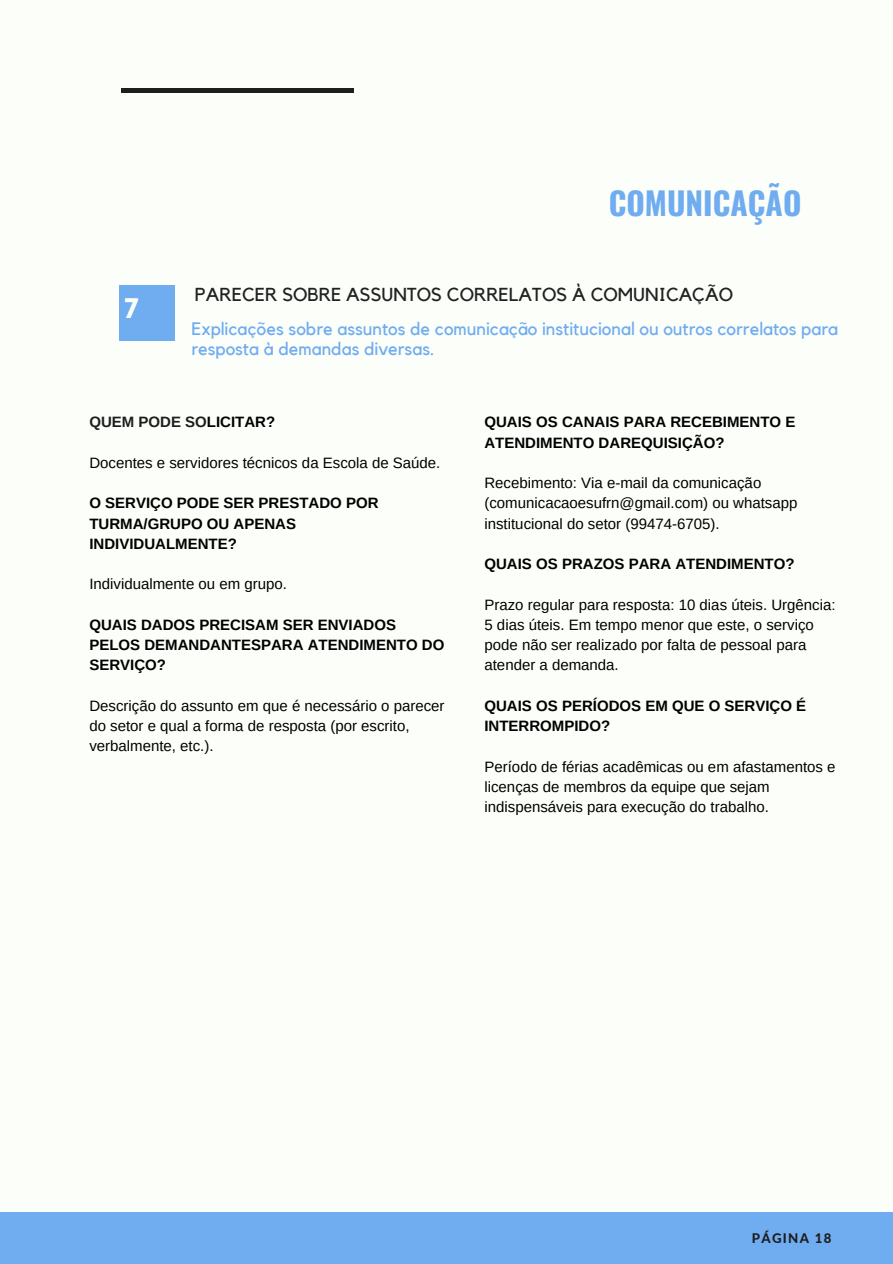
<style>
.page{position:relative;width:893px;height:1264px;background:#fff}
.page>*{position:absolute;margin:0;border:0;box-sizing:border-box;transform-origin:0 0}
.t1{font:700 31.5px "Oswald";color:#70acf0}
.t2{font:700 28.2px "Kollektif";color:#fcfff9}
.t3{font:18.75px "Kollektif";color:#222}
.t4{font:18px/20.2px "Kollektif";color:#70acf0}
.t5{font:15px/20.2px "Arimo";color:#000}
.t6{font:700 15px/20.2px "Arimo";color:#000}
.t7{font:700 15px "Arimo";color:#1e1e1e}
.t8{font:800 13.2px "Lato";letter-spacing:.1em;color:#1e1e1e}
.s1{color:#000}
</style>
<div class="page">
<div style="left:0;top:0;width:892px;height:1263px;background:#fcfff9"></div>
<div style="left:122px;top:88px;width:232px;height:5px;background:#1e1e1e"></div>
<div style="left:119px;top:285px;width:55px;height:55px;background:#70acf0"></div>
<div style="left:0;top:1212px;width:892px;height:51px;background:#70acf0"></div>
<p class="t2" style="left:124px;top:295px;width:17px">7</p>
<p class="t1" style="left:608px;top:179px;width:194px">COMUNICAÇÃO</p>
<h1 class="t3" style="left:195px;top:285px;width:539px">PARECER SOBRE ASSUNTOS CORRELATOS À COMUNICAÇÃO</h1>
<h5 class="t4" style="left:191px;top:319px;width:648px">Explicações sobre assuntos de comunicação institucional ou outros correlatos para resposta à demandas diversas.</h5>
<h3 class="t7" style="left:89px;top:414px;width:187px">QUEM PODE SO<span class="s1">LICITAR?</span></h3>
<h4 class="t5" style="left:89px;top:452px;width:352px">Docentes e servidores técnicos da Escola de Saúde.</h4>
<h5 class="t6" style="left:89px;top:493px;width:291px">O SERVIÇO PODE SER PRESTADO POR<br>TURMA/GRUPO OU APENAS<br>INDIVIDUALMENTE?</h5>
<h4 class="t5" style="left:89px;top:574px;width:199px">Individualmente ou em grupo.</h4>
<h5 class="t6" style="left:89px;top:614px;width:356px">QUAIS DADOS PRECISAM SER ENVIADOS<br>PELOS DEMANDANTESPARA ATENDIMENTO DO<br>SERVIÇO?</h5>
<h4 class="t5" style="left:89px;top:695px;width:357px">Descrição do assunto em que é necessário o parecer do setor e qual a forma de resposta (por escrito, verbalmente, etc.).</h4>
<h5 class="t6" style="left:484px;top:412px;width:312px">QUAIS OS CANAIS PARA RECEBIMENTO E<br>ATENDIMENTO DAREQUISIÇÃO?</h5>
<h4 class="t5" style="left:484px;top:473px;width:314px">Recebimento: Via e-mail da comunicação (comunicacaoesufrn@gmail.com) ou whatsapp institucional do setor (99474-6705).</h4>
<h5 class="t6" style="left:484px;top:554px;width:311px">QUAIS OS PRAZOS PARA ATENDIMENTO?</h5>
<h4 class="t5" style="left:484px;top:594px;width:352px">Prazo regular para resposta: 10 dias úteis. Urgência:<br>5 dias úteis. Em tempo menor que este, o serviço pode não ser realizado por falta de pessoal para atender a demanda.</h4>
<h5 class="t6" style="left:484px;top:695px;width:323px">QUAIS OS PERÍODOS EM QUE O SERVIÇO É<br>INTERROMPIDO?</h5>
<h4 class="t5" style="left:484px;top:756px;width:352px">Período de férias acadêmicas ou em afastamentos e licenças de membros da equipe que sejam indispensáveis para execução do trabalho.</h4>
<h2 class="t8" style="left:751px;top:1230px;width:81px">PÁGINA 18</h2>
</div>
